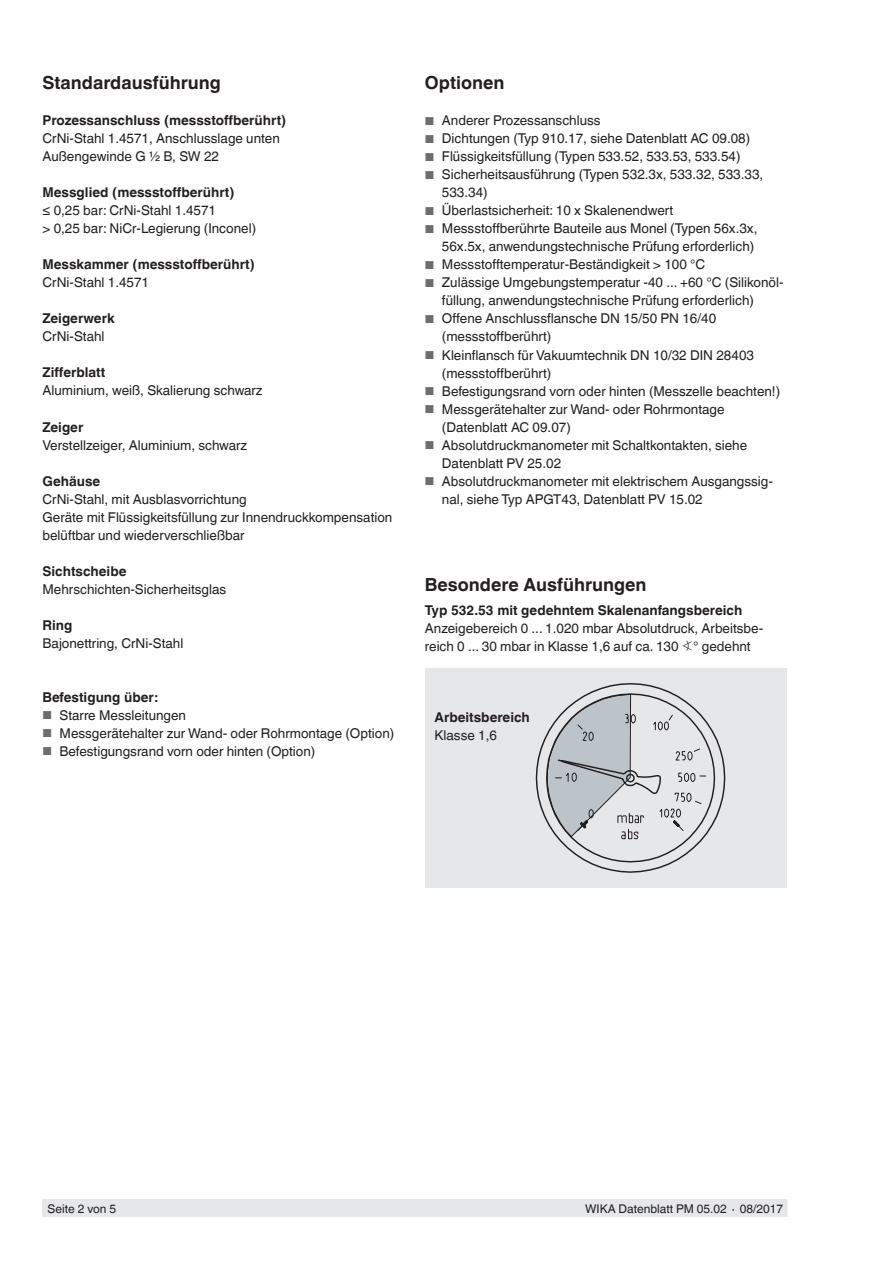
<style>
.page{position:relative;width:893px;height:1263px;background:#fff}
.page>*{position:absolute;margin:0;border:0;box-sizing:border-box;transform-origin:0 0}
.t1{font:700 18px "Helvetica World";color:#231f20}
.t2{font:13.5px/18px "Helvetica World";color:#231f20}
.t3{font:700 13.5px "Helvetica World";color:#231f20}
.t4{font:12px "Helvetica World";color:#231f20}
.s1{font-size:11.55px;color:#6c6d70}
.s2{font-family:"Wika"}
</style>
<div class="page">
<div style="left:43px;top:1199px;width:744px;height:18px;background:#e6e7e9"></div>
<div style="left:425px;top:668px;width:362px;height:219px;background:#e6e7e9"></div>
<svg style="left:535px;top:683px;width:191px;height:190px"></svg>
<h1 class="t1" style="left:43px;top:73px;width:180px">Standardausführung</h1>
<p class="t3" style="left:43px;top:113px;width:245px">Prozessanschluss (messstoffberührt)</p>
<p class="t2" style="left:43px;top:130px;width:239px">CrNi-Stahl 1.4571, Anschlusslage unten<br>Außengewinde G ½ B, SW 22</p>
<p class="t3" style="left:43px;top:185px;width:193px">Messglied (messstoffberührt)</p>
<p class="t2" style="left:43px;top:202px;width:215px">≤ 0,25 bar: CrNi-Stahl 1.4571<br>&gt; 0,25 bar: NiCr-Legierung (Inconel)</p>
<p class="t3" style="left:43px;top:257px;width:214px">Messkammer (messstoffberührt)</p>
<p class="t2" style="left:43px;top:274px;width:108px">CrNi-Stahl 1.4571</p>
<p class="t3" style="left:43px;top:311px;width:74px">Zeigerwerk</p>
<p class="t2" style="left:43px;top:328px;width:64px">CrNi-Stahl</p>
<p class="t3" style="left:43px;top:365px;width:64px">Zifferblatt</p>
<p class="t2" style="left:43px;top:382px;width:222px">Aluminium, weiß, Skalierung schwarz</p>
<p class="t3" style="left:43px;top:419px;width:42px">Zeiger</p>
<p class="t2" style="left:43px;top:436px;width:206px">Verstellzeiger, Aluminium, schwarz</p>
<p class="t3" style="left:43px;top:473px;width:59px">Gehäuse</p>
<p class="t2" style="left:43px;top:490px;width:351px">CrNi-Stahl, mit Ausblasvorrichtung<br>Geräte mit Flüssigkeitsfüllung zur Innendruckkompensation belüftbar und wiederverschließbar</p>
<p class="t3" style="left:43px;top:563px;width:85px">Sichtscheibe</p>
<p class="t2" style="left:43px;top:580px;width:185px">Mehrschichten-Sicherheitsglas</p>
<p class="t3" style="left:43px;top:617px;width:31px">Ring</p>
<p class="t2" style="left:43px;top:634px;width:142px">Bajonettring, CrNi-Stahl</p>
<p class="t3" style="left:43px;top:689px;width:117px">Befestigung über:</p>
<p class="t2" style="left:43px;top:706px;width:145px"><span class="s1">■</span> Starre Messleitungen</p>
<p class="t2" style="left:43px;top:724px;width:353px"><span class="s1">■</span> Messgerätehalter zur Wand- oder Rohrmontage (Option)</p>
<p class="t2" style="left:43px;top:742px;width:274px"><span class="s1">■</span> Befestigungsrand vorn oder hinten (Option)</p>
<h1 class="t1" style="left:425px;top:73px;width:81px">Optionen</h1>
<p class="t2" style="left:425px;top:112px;width:177px"><span class="s1">■</span> Anderer Prozessanschluss</p>
<p class="t2" style="left:425px;top:130px;width:327px"><span class="s1">■</span> Dichtungen (Typ 910.17, siehe Datenblatt AC 09.08)</p>
<p class="t2" style="left:425px;top:148px;width:317px"><span class="s1">■</span> Flüssigkeitsfüllung (Typen 533.52, 533.53, 533.54)</p>
<p class="t2" style="left:442px;top:166px;width:323px;text-indent:-17px"><span class="s1">■</span> Sicherheitsausführung (Typen 532.3x, 533.32, 533.33,<br>533.34)</p>
<p class="t2" style="left:425px;top:202px;width:250px"><span class="s1">■</span> Überlastsicherheit: 10 x Skalenendwert</p>
<p class="t2" style="left:425px;top:220px;width:334px;text-align:right"><span class="s1">■</span> Messstoffberührte Bauteile aus Monel (Typen 56x.3x,<br>56x.5x, anwendungstechnische Prüfung erforderlich)</p>
<p class="t2" style="left:425px;top:256px;width:282px"><span class="s1">■</span> Messstofftemperatur-Beständigkeit &gt; 100 °C</p>
<p class="t2" style="left:442px;top:274px;width:343px;text-indent:-17px"><span class="s1">■</span> Zulässige Umgebungstemperatur -40 ... +60 °C (Silikonöl&shy;füllung, anwendungstechnische Prüfung erforderlich)</p>
<p class="t2" style="left:442px;top:310px;width:276px;text-indent:-17px"><span class="s1">■</span> Offene Anschlussflansche DN 15/50 PN 16/40 (messstoffberührt)</p>
<p class="t2" style="left:442px;top:346px;width:314px;text-indent:-17px"><span class="s1">■</span> Kleinflansch für Vakuumtechnik DN 10/32 DIN 28403 (messstoffberührt)</p>
<p class="t2" style="left:425px;top:382px;width:357px"><span class="s1">■</span> Befestigungsrand vorn oder hinten (Messzelle beachten!)</p>
<p class="t2" style="left:442px;top:400px;width:284px;text-indent:-17px"><span class="s1">■</span> Messgerätehalter zur Wand- oder Rohrmontage (Datenblatt AC 09.07)</p>
<p class="t2" style="left:442px;top:436px;width:307px;text-indent:-17px"><span class="s1">■</span> Absolutdruckmanometer mit Schaltkontakten, siehe<br>Datenblatt PV 25.02</p>
<p class="t2" style="left:442px;top:472px;width:333px;text-indent:-17px"><span class="s1">■</span> Absolutdruckmanometer mit elektrischem Ausgangssig&shy;nal, siehe Typ APGT43, Datenblatt PV 15.02</p>
<h1 class="t1" style="left:425px;top:574px;width:223px">Besondere Ausführungen</h1>
<p class="t3" style="left:425px;top:603px;width:319px">Typ 532.53 mit gedehntem Skalenanfangsbereich</p>
<p class="t2" style="left:425px;top:620px;width:340px">Anzeigebereich 0 ... 1.020 mbar Absolutdruck, Arbeitsbe&shy;reich 0 ... 30 mbar in Klasse 1,6 auf ca. 130 <span class="s2">p</span>° gedehnt</p>
<p class="t3" style="left:434px;top:710px;width:97px">Arbeitsbereich</p>
<p class="t2" style="left:434px;top:727px;width:64px">Klasse 1,6</p>
<p class="t4" style="left:48px;top:1202px;width:70px">Seite 2 von 5</p>
<p class="t4" style="left:585px;top:1202px;width:200px">WIKA Datenblatt PM 05.02 ∙ 08/2017</p>
</div>
